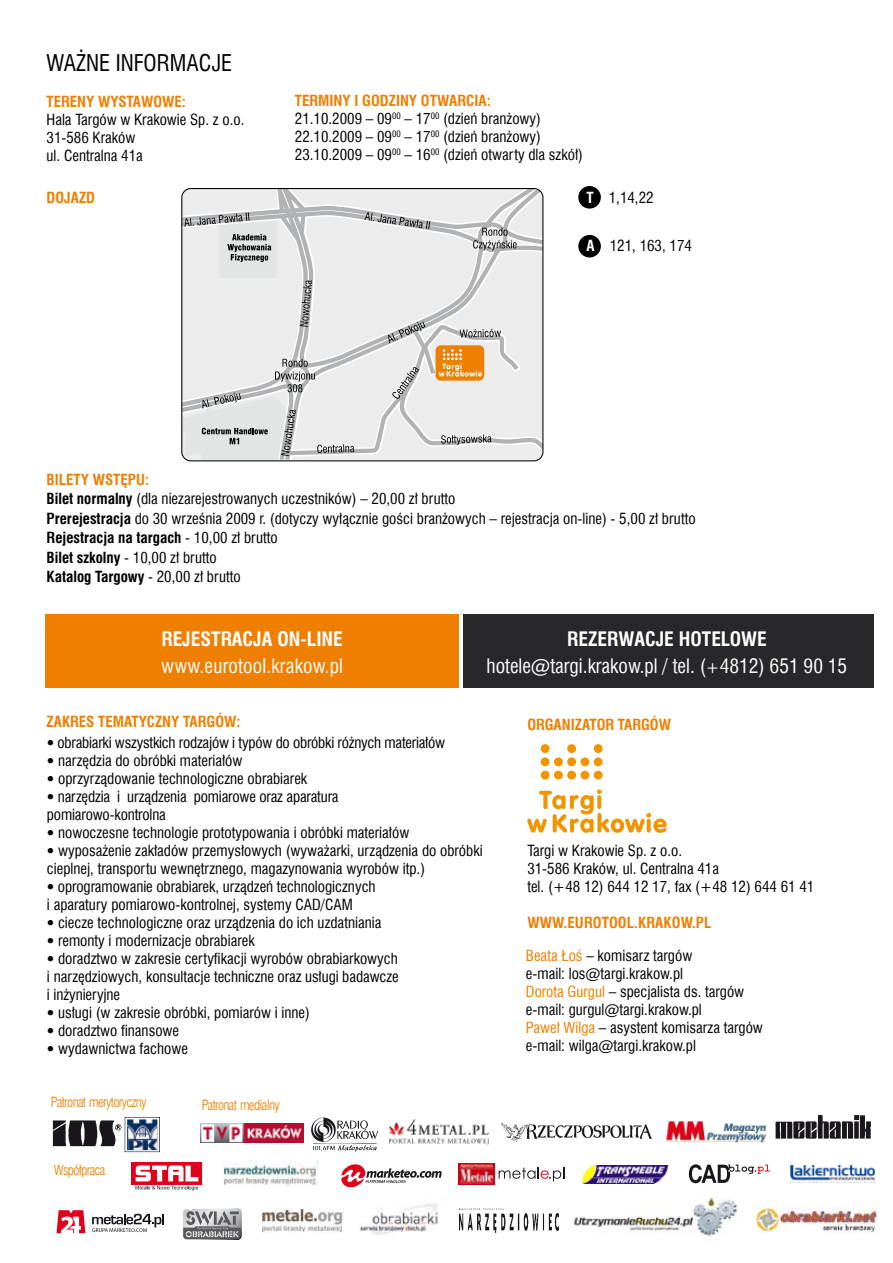
<style>
.page{position:relative;width:893px;height:1263px;background:#fff}
.page>*{position:absolute;margin:0;border:0;box-sizing:border-box;transform-origin:0 0}
.t1{font:22.5px "Swis 721 Cn EU";color:#000}
.t2{font:19.5px/27px "Swis 721 Cn EU";color:#fff;text-align:center}
.t3{font:700 19.5px "Swis 721 Cn EU";color:#fff}
.t4{font:15px/18px "Swis 721 Cn EU";color:#000}
.t5{font:700 15px "Swis 721 Cn EU";color:#ee7f00}
.t6{font:13.8px "Swis 721 Lt Cn EU";letter-spacing:-.05em;color:#ed8000}
.s1{font-weight:700;color:#fff}
.s2{font-weight:700;color:#ee7f00}
.s3{font-weight:700}
.s4{font-size:16.5px}
.s5{font-family:"VAG Normal"}
.s6{color:#ee7f00}
</style>
<div class="page">
<img style="left:553px;top:1173px;width:213px;height:64px">
<div style="left:541px;top:771px;width:9px;height:8px;background:#f29400;border-radius:50%"></div>
<div style="left:554px;top:771px;width:9px;height:8px;background:#f29400;border-radius:50%"></div>
<div style="left:567px;top:771px;width:9px;height:8px;background:#f29400;border-radius:50%"></div>
<div style="left:580px;top:771px;width:9px;height:8px;background:#f29400;border-radius:50%"></div>
<div style="left:594px;top:771px;width:9px;height:8px;background:#f29400;border-radius:50%"></div>
<div style="left:541px;top:757px;width:9px;height:9px;background:#f29400;border-radius:50%"></div>
<div style="left:554px;top:757px;width:9px;height:9px;background:#f29400;border-radius:50%"></div>
<div style="left:567px;top:757px;width:9px;height:9px;background:#f29400;border-radius:50%"></div>
<div style="left:580px;top:757px;width:9px;height:9px;background:#f29400;border-radius:50%"></div>
<div style="left:594px;top:757px;width:9px;height:9px;background:#f29400;border-radius:50%"></div>
<div style="left:541px;top:744px;width:9px;height:9px;background:#f29400;border-radius:50%"></div>
<div style="left:567px;top:744px;width:9px;height:9px;background:#f29400;border-radius:50%"></div>
<div style="left:594px;top:744px;width:9px;height:9px;background:#f29400;border-radius:50%"></div>
<svg style="left:527px;top:789px;width:140px;height:44px"></svg>
<svg style="left:183px;top:188px;width:360px;height:272px;background:#e7e7e8"></svg>
<svg style="left:227px;top:234px;width:44px;height:28px"></svg>
<svg style="left:473px;top:228px;width:44px;height:22px"></svg>
<svg style="left:364px;top:212px;width:66px;height:17px"></svg>
<svg style="left:184px;top:212px;width:65px;height:15px"></svg>
<svg style="left:388px;top:321px;width:37px;height:22px"></svg>
<svg style="left:441px;top:434px;width:51px;height:11px"></svg>
<svg style="left:460px;top:329px;width:41px;height:9px"></svg>
<svg style="left:392px;top:367px;width:27px;height:32px"></svg>
<svg style="left:300px;top:280px;width:12px;height:47px"></svg>
<svg style="left:182px;top:359px;width:172px;height:101px;background:#d8d8d9"></svg>
<div style="left:181px;top:188px;width:362px;height:273px;border:1px solid #000;border-radius:9px"></div>
<div style="left:436px;top:345px;width:48px;height:36px;background:#ee7f00;border-radius:5px"></div>
<svg style="left:439px;top:349px;width:43px;height:28px"></svg>
<div style="left:45px;top:614px;width:414px;height:73px;background:#ee7f00"></div>
<div style="left:463px;top:614px;width:410px;height:73px;background:#28282a"></div>
<div style="left:579px;top:187px;width:21px;height:21px;background:#000;border-radius:50%"></div>
<div style="left:578px;top:186px;width:23px;height:23px;border:2px solid #000;border-radius:50%"></div>
<div style="left:579px;top:236px;width:21px;height:21px;background:#000;border-radius:50%"></div>
<div style="left:578px;top:235px;width:23px;height:22px;border:2px solid #000;border-radius:50%"></div>
<img style="left:359px;top:1203px;width:79px;height:32px">
<img style="left:52px;top:1120px;width:70px;height:27px">
<svg style="left:157px;top:1119px;width:1px;height:31px"></svg>
<img style="left:127px;top:1119px;width:30px;height:31px">
<img style="left:200px;top:1123px;width:104px;height:19px">
<img style="left:311px;top:1117px;width:68px;height:35px">
<img style="left:775px;top:1115px;width:96px;height:24px">
<img style="left:666px;top:1121px;width:101px;height:21px">
<img style="left:502px;top:1123px;width:150px;height:19px">
<img style="left:366px;top:1168px;width:76px;height:15px">
<img style="left:341px;top:1164px;width:25px;height:24px">
<img style="left:223px;top:1162px;width:95px;height:25px">
<img style="left:459px;top:1163px;width:35px;height:21px">
<svg style="left:499px;top:1167px;width:65px;height:14px"></svg>
<img style="left:583px;top:1165px;width:85px;height:18px">
<img style="left:388px;top:1119px;width:101px;height:26px">
<img style="left:757px;top:1208px;width:120px;height:25px">
<img style="left:791px;top:1165px;width:84px;height:17px">
<svg style="left:689px;top:1164px;width:81px;height:19px"></svg>
<img style="left:459px;top:1209px;width:99px;height:23px">
<img style="left:261px;top:1209px;width:83px;height:24px">
<svg style="left:57px;top:1210px;width:28px;height:23px"></svg>
<svg style="left:92px;top:1214px;width:72px;height:18px"></svg>
<div style="left:132px;top:1162px;width:70px;height:22px;background:#e0001a"></div>
<svg style="left:136px;top:1165px;width:62px;height:25px"></svg>
<svg style="left:183px;top:1208px;width:59px;height:32px;background:#9a9b9c"></svg>
<h1 class="t1" style="left:47px;top:48px;width:187px">WAŻNE INFORMACJE</h1>
<p class="t5" style="left:47px;top:92px;width:141px">TERENY WYSTAWOWE:</p>
<p class="t4" style="left:47px;top:110px;width:199px">Hala Targów w Krakowie Sp. z o.o.<br>31-586 Kraków<br>ul. Centralna 41a</p>
<p class="t5" style="left:47px;top:188px;width:50px">DOJAZD</p>
<p class="t4" style="left:587px;top:188px;width:69px"><span class="s1">T</span> 1,14,22</p>
<p class="t4" style="left:587px;top:236px;width:107px"><span class="s1">A</span> 121, 163, 174</p>
<p class="t4" style="left:295px;top:91px;width:290px"><span class="s2">TERMINY I GODZINY OTWARCIA:<br></span>21.10.2009 – 09<sup>00</sup> – 17<sup>00</sup> (dzień branżowy)<br>22.10.2009 – 09<sup>00</sup> – 17<sup>00</sup> (dzień branżowy)<br>23.10.2009 – 09<sup>00</sup> – 16<sup>00</sup> (dzień otwarty dla szkół)</p>
<p class="t4" style="left:47px;top:470px;width:651px;line-height:19.5px"><span class="s2">BILETY WSTĘPU:<br></span><span class="s3">Bilet normalny</span> (dla niezarejestrowanych uczestników) – 20,00 zł brutto<br><span class="s3">Prerejestracja</span> do 30 września 2009 r. (dotyczy wyłącznie gości branżowych – rejestracja on-line) - 5,00 zł brutto <span class="s3">Rejestracja na targach</span> - 10,00 zł brutto<br><span class="s3">Bilet szkolny</span> - 10,00 zł brutto<br><span class="s3">Katalog Targowy</span> - 20,00 zł brutto</p>
<h2 class="t3" style="left:161px;top:627px;width:183px">REJESTRACJA ON-LINE</h2>
<h2 class="t2" style="left:161px;top:652px;width:183px">www.eurotool.krakow.pl</h2>
<p class="t5" style="left:47px;top:712px;width:195px">ZAKRES TEMATYCZNY TARGÓW:</p>
<h2 class="t2" style="left:487px;top:625px;width:362px"><span class="s3">REZERWACJE HOTELOWE </span>hotele@targi.krakow.pl / tel. (<span class="s4">+</span>4812) 651 90 15</h2>
<p class="t5" style="left:527px;top:715px;width:145px">ORGANIZATOR TARGÓW</p>
<p class="t4" style="left:47px;top:734px;width:437px"><span class="s5">ï</span> obrabiarki wszystkich rodzajów i typów do obróbki różnych materiałów<br><span class="s5">ï</span> narzędzia do obróbki materiałów<br><span class="s5">ï</span> oprzyrządowanie technologiczne obrabiarek<br><span class="s5">ï</span> narzędzia i urządzenia pomiarowe oraz aparatura<br>pomiarowo-kontrolna<br><span class="s5">ï</span> nowoczesne technologie prototypowania i obróbki materiałów<br><span class="s5">ï</span> wyposażenie zakładów przemysłowych (wyważarki, urządzenia do obróbki cieplnej, transportu wewnętrznego, magazynowania wyrobów itp.)<br><span class="s5">ï</span> oprogramowanie obrabiarek, urządzeń technologicznych<br>i aparatury pomiarowo-kontrolnej, systemy CAD/CAM<br><span class="s5">ï</span> ciecze technologiczne oraz urządzenia do ich uzdatniania<br><span class="s5">ï</span> remonty i modernizacje obrabiarek<br><span class="s5">ï</span> doradztwo w zakresie certyfikacji wyrobów obrabiarkowych<br>i narzędziowych, konsultacje techniczne oraz usługi badawcze<br>i inżynieryjne<br><span class="s5">ï</span> usługi (w zakresie obróbki, pomiarów i inne)<br><span class="s5">ï</span> doradztwo finansowe<br><span class="s5">ï</span> wydawnictwa fachowe</p>
<p class="t6" style="left:51px;top:1093px;width:97px">Patronat merytoryczny</p>
<p class="t6" style="left:202px;top:1096px;width:80px">Patronat medialny</p>
<p class="t6" style="left:54px;top:1162px;width:53px">Współpraca</p>
<p class="t4" style="left:527px;top:841px;width:288px">Targi w Krakowie Sp. z o.o.<br>31-586 Kraków, ul. Centralna 41a<br>tel. (+48 12) 644 12 17, fax (+48 12) 644 61 41</p>
<p class="t5" style="left:527px;top:913px;width:14px">www</p>
<p class="t5" style="left:564px;top:913px;width:14px">.eurotool</p>
<p class="t5" style="left:634px;top:913px;width:14px">.krakow</p>
<p class="t5" style="left:692px;top:913px;width:17px">.pl</p>
<p class="t4" style="left:526px;top:946px;width:239px"><span class="s6">Beata Łoś</span> – komisarz targów<br>e-mail: los@targi.krakow.pl<br><span class="s6">Dorota Gurgul</span> – specjalista ds. targów e-mail: gurgul@targi.krakow.pl<br><span class="s6">Paweł Wilga</span> – asystent komisarza targów e-mail: wilga@targi.krakow.pl</p>
</div>
